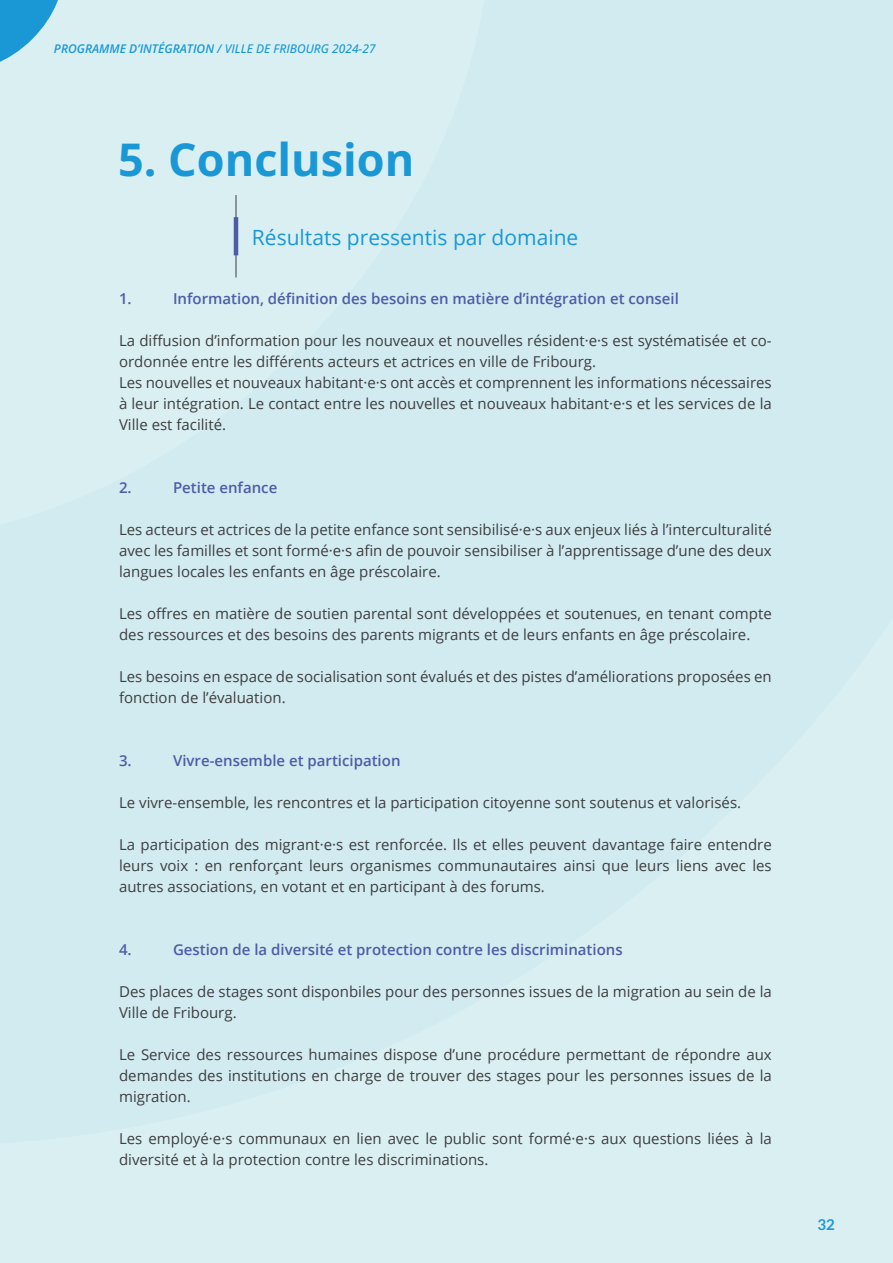
<style>
.page{position:relative;width:893px;height:1263px;background:#d1ebf0}
.page>*{position:absolute;margin:0;border:0;box-sizing:border-box;transform-origin:0 0}
.t1{font:700 45px "Open Sans";color:#1a98d6}
.Body_Text_Style{font:21px "Open Sans";color:#1a98d6}
.Body_Text_Style-2{font:15px/21px "Open Sans";color:#3e3e3f}
.Body_Text_Style-3{font:600 15px "Open Sans";color:#4e5ca7}
.t2{font:700 15px "Lato";color:#1a98d6}
.t3{font:italic 500 12px "Open Sans";color:#1a98d6}
.s1{font-weight:600}
</style>
<div class="page">
<hr style="left:236px;top:195px;width:1px;height:82px;background:#3e3e3f">
<hr style="left:234px;top:217px;width:4px;height:38px;background:#4e5ca7">
<svg style="left:0;top:0;width:58px;height:62px"></svg>
<p class="t3" style="left:54px;top:41px;width:323px"><span class="s1">PROGRAMME D’INTÉGRATION</span> / VILLE DE FRIBOURG 2024-27</p>
<p class="t1" style="left:118px;top:128px;width:298px">5. Conclusion</p>
<p class="Body_Text_Style" style="left:252px;top:223px;width:328px">Résultats pressentis par domaine</p>
<p class="Body_Text_Style-3" style="left:119px;top:288px;width:14px">1.</p>
<p class="Body_Text_Style-3" style="left:173px;top:288px;width:507px">Information, définition des besoins en matière d’intégration et conseil</p>
<p class="Body_Text_Style-2" style="left:119px;top:329px;width:654px">La diffusion d’information pour les nouveaux et nouvelles résident·e·s est systématisée et co&shy;ordonnée entre les différents acteurs et actrices en ville de Fribourg.</p>
<p class="Body_Text_Style-2" style="left:119px;top:371px;width:654px;text-align:justify">Les nouvelles et nouveaux habitant·e·s ont accès et comprennent les informations nécessaires à leur intégration. Le contact entre les nouvelles et nouveaux habitant·e·s et les services de la Ville est facilité.</p>
<p class="Body_Text_Style-3" style="left:119px;top:477px;width:14px">2.</p>
<p class="Body_Text_Style-3" style="left:173px;top:477px;width:106px">Petite enfance</p>
<p class="Body_Text_Style-2" style="left:119px;top:518px;width:654px;text-align:justify">Les acteurs et actrices de la petite enfance sont sensibilisé·e·s aux enjeux liés à l’interculturalité avec les familles et sont formé·e·s afin de pouvoir sensibiliser à l’apprentissage d’une des deux langues locales les enfants en âge préscolaire.</p>
<p class="Body_Text_Style-2" style="left:119px;top:602px;width:654px">Les offres en matière de soutien parental sont développées et soutenues, en tenant compte des ressources et des besoins des parents migrants et de leurs enfants en âge préscolaire.</p>
<p class="Body_Text_Style-2" style="left:119px;top:665px;width:654px">Les besoins en espace de socialisation sont évalués et des pistes d’améliorations proposées en fonction de l’évaluation.</p>
<p class="Body_Text_Style-3" style="left:119px;top:750px;width:14px">3.</p>
<p class="Body_Text_Style-3" style="left:173px;top:750px;width:229px">Vivre-ensemble et participation</p>
<p class="Body_Text_Style-2" style="left:119px;top:791px;width:624px">Le vivre-ensemble, les rencontres et la participation citoyenne sont soutenus et valorisés.</p>
<p class="Body_Text_Style-2" style="left:119px;top:833px;width:654px;text-align:justify">La participation des migrant·e·s est renforcée. Ils et elles peuvent davantage faire entendre leurs voix : en renforçant leurs organismes communautaires ainsi que leurs liens avec les autres associations, en votant et en participant à des forums.</p>
<p class="Body_Text_Style-3" style="left:119px;top:939px;width:14px">4.</p>
<p class="Body_Text_Style-3" style="left:173px;top:939px;width:451px">Gestion de la diversité et protection contre les discriminations</p>
<p class="Body_Text_Style-2" style="left:119px;top:980px;width:654px">Des places de stages sont disponbiles pour des personnes issues de la migration au sein de la<br>Ville de Fribourg.</p>
<p class="Body_Text_Style-2" style="left:119px;top:1043px;width:654px;text-align:justify">Le Service des ressources humaines dispose d’une procédure permettant de répondre aux demandes des institutions en charge de trouver des stages pour les personnes issues de la migration.</p>
<p class="Body_Text_Style-2" style="left:119px;top:1127px;width:654px">Les employé·e·s communaux en lien avec le public sont formé·e·s aux questions liées à la diversité et à la protection contre les discriminations.</p>
<p class="t2" style="left:817px;top:1216px;width:19px">32</p>
</div>
